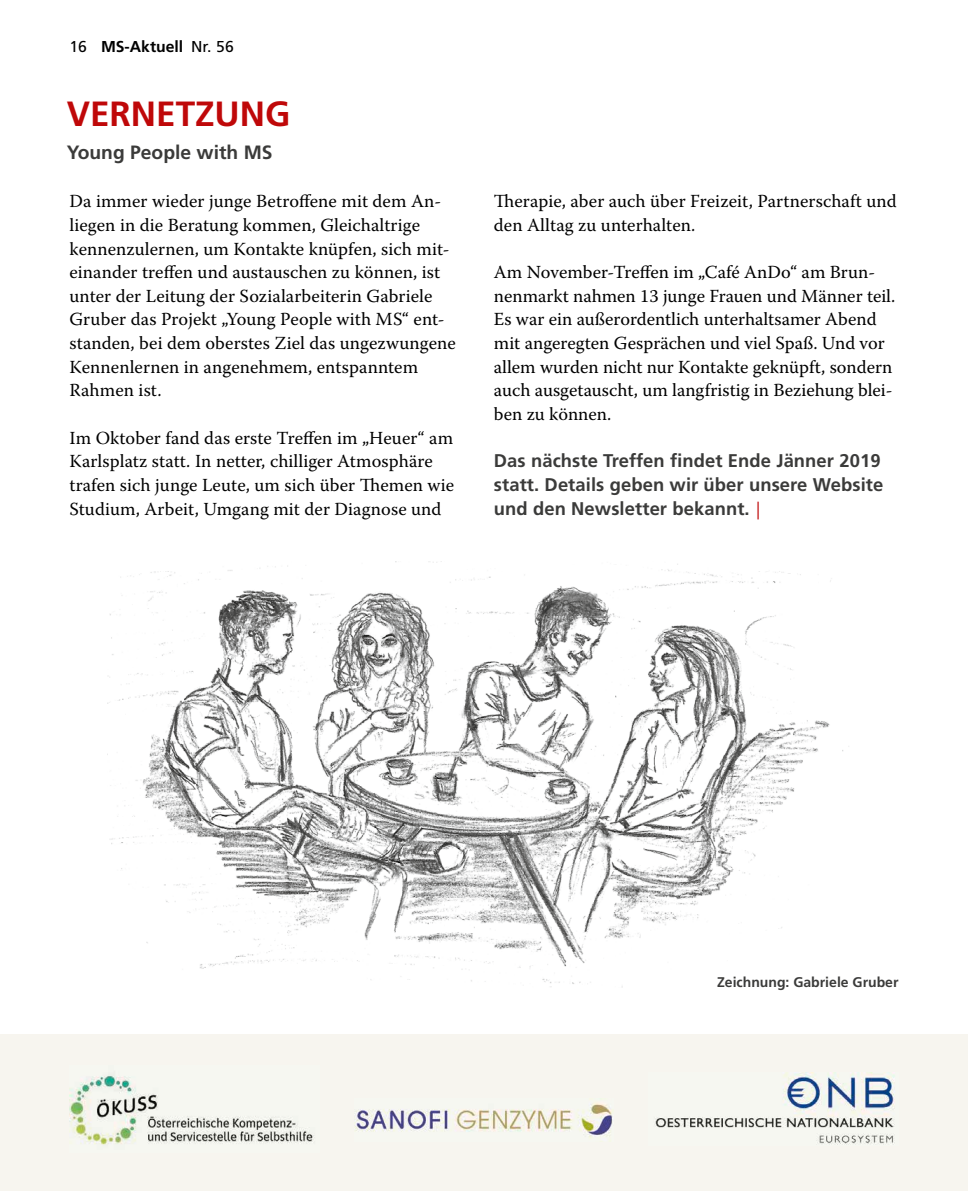
<style>
.page{position:relative;width:968px;height:1191px;background:#fff}
.page>*{position:absolute;margin:0;border:0;box-sizing:border-box;transform-origin:0 0}
.t1{font:700 35px "Frutiger LT Std";color:#bf0809}
.t2{font:700 19.25px "Frutiger LT Std";color:#3b3b3a}
.t3{font:18.38px/23.6px "Warnock Pro";letter-spacing:.005em;color:#000}
.t4{font:700 18.38px/23.6px "Frutiger LT Std";letter-spacing:.005em;color:#3b3b3a}
.t5{font:700 15.75px "Frutiger LT Std";color:#000}
.t6{font:700 14px "Frutiger LT Std";color:#3b3b3a}
.s1{font-weight:400}
.s2{font-family:"Warnock Pro";font-weight:400;color:#bf0809}
</style>
<div class="page">
<hr style="left:967px;top:1034px;width:1px;height:157px;background:#f7f5ef">
<img style="left:107px;top:562px;width:742px;height:425px">
<div style="left:0;top:1034px;width:967px;height:157px;background:#f7f5ef"></div>
<img style="left:654px;top:1072px;width:241px;height:73px">
<img style="left:69px;top:1075px;width:245px;height:70px">
<hr style="left:967px;top:585px;width:1px;height:402px;background:#f7f5ef">
<img style="left:355px;top:1103px;width:258px;height:37px">
<p class="t5" style="left:69px;top:37px;width:166px"><span class="s1">16</span> MS-Aktuell <span class="s1">Nr. 56</span></p>
<h1 class="t1" style="left:67px;top:93px;width:225px">VERNETZUNG</h1>
<p class="t2" style="left:67px;top:141px;width:207px">Young People with MS</p>
<p class="t3" style="left:69px;top:189px;width:388px">Da immer wieder junge Betroffene mit dem An&shy;liegen in die Beratung kommen, Gleichaltrige kennenzulernen, um Kontakte knüpfen, sich mit&shy;einander treffen und austauschen zu können, ist unter der Leitung der Sozialarbeiterin Gabriele Gruber das Projekt „Young People with MS“ ent&shy;standen, bei dem oberstes Ziel das ungezwungene Kennenlernen in angenehmem, entspanntem Rahmen ist.</p>
<p class="t3" style="left:69px;top:425px;width:386px">Im Oktober fand das erste Treffen im „Heuer“ am Karlsplatz statt. In netter, chilliger Atmosphäre trafen sich junge Leute, um sich über Themen wie Studium, Arbeit, Umgang mit der Diagnose und</p>
<p class="t3" style="left:494px;top:189px;width:404px">Therapie, aber auch über Freizeit, Partnerschaft und den Alltag zu unterhalten.</p>
<p class="t3" style="left:494px;top:260px;width:403px">Am November-Treffen im „Café AnDo“ am Brun&shy;nenmarkt nahmen 13 junge Frauen und Männer teil.<br>Es war ein außerordentlich unterhaltsamer Abend mit angeregten Gesprächen und viel Spaß. Und vor allem wurden nicht nur Kontakte geknüpft, sondern auch ausgetauscht, um langfristig in Beziehung blei&shy;ben zu können.</p>
<p class="t4" style="left:494px;top:449px;width:391px">Das nächste Treffen findet Ende Jänner 2019 statt. Details geben wir über unsere Website und den Newsletter bekannt. <span class="s2">|</span></p>
<p class="t6" style="left:717px;top:974px;width:183px">Zeichnung: Gabriele Gruber</p>
</div>
